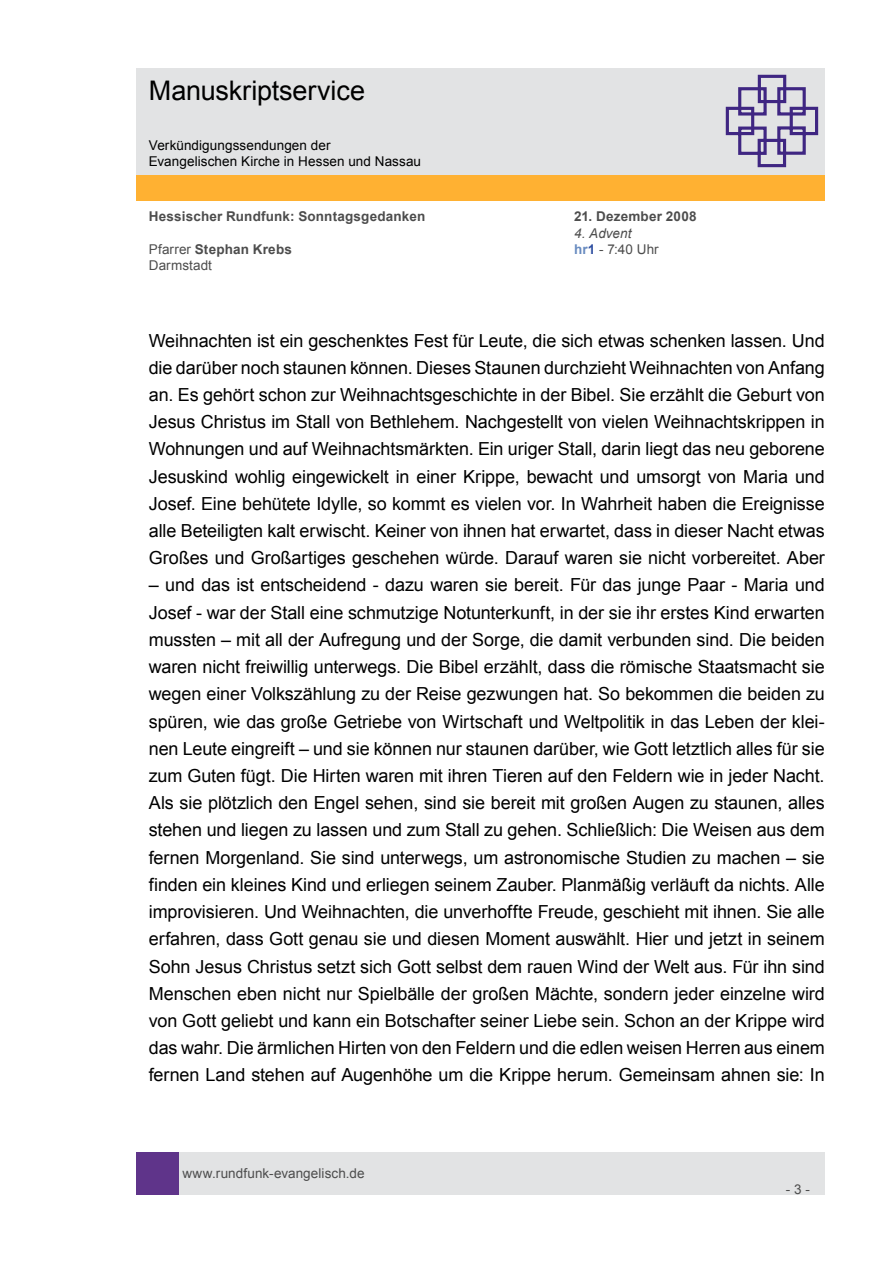
<style>
.page{position:relative;width:893px;height:1263px;background:#fff}
.page>*{position:absolute;margin:0;border:0;box-sizing:border-box;transform-origin:0 0}
.t1{font:27px "Arial";letter-spacing:-.005em;color:#000}
.t2{font:18px/27.2px "Arial";letter-spacing:-.005em;color:#000;text-align:justify}
.t3{font:700 13.5px "Arial";letter-spacing:.015em;color:#4d4d4d}
.t4{font:13.5px/16.2px "Arial";letter-spacing:.005em;color:#000}
.t5{font:13.5px "Arial";letter-spacing:.005em;color:#4d4d4d}
.t6{font:italic 13.5px "Arial";letter-spacing:.005em;color:#4d4d4d}
.s1{font-weight:400}
.s2{font-weight:700;color:#688bc0}
.s3{font-weight:700;color:#2f4fa1}
</style>
<div class="page">
<div style="left:179px;top:1152px;width:646px;height:43px;background:#e2e3e4"></div>
<div style="left:136px;top:1152px;width:43px;height:43px;background:#5f348a"></div>
<div style="left:136px;top:175px;width:689px;height:26px;background:#ffb132"></div>
<div style="left:136px;top:68px;width:689px;height:106px;background:#e2e3e4"></div>
<svg style="left:725px;top:74px;width:94px;height:94px"></svg>
<h1 class="t1" style="left:149px;top:73px;width:218px">Manuskriptservice</h1>
<p class="t4" style="left:149px;top:137px;width:274px">Verkündigungssendungen der<br>Evangelischen Kirche in Hessen und Nassau</p>
<p class="t3" style="left:149px;top:208px;width:278px">Hessischer Rundfunk: Sonntagsgedanken</p>
<p class="t3" style="left:574px;top:208px;width:124px">21. Dezember 2008</p>
<p class="t6" style="left:574px;top:224px;width:59px">4. Advent</p>
<p class="t3" style="left:149px;top:240px;width:145px"><span class="s1">Pfarrer</span> Stephan Krebs</p>
<p class="t5" style="left:574px;top:240px;width:86px"><span class="s2">hr</span><span class="s3">1</span> - 7:40 Uhr</p>
<p class="t5" style="left:149px;top:256px;width:65px">Darmstadt</p>
<p class="t2" style="left:149px;top:327px;width:678px">Weihnachten ist ein geschenktes Fest für Leute, die sich etwas schenken lassen. Und die darüber noch staunen können. Dieses Staunen durchzieht Weihnachten von Anfang an. Es gehört schon zur Weihnachtsgeschichte in der Bibel. Sie erzählt die Geburt von Jesus Christus im Stall von Bethlehem. Nachgestellt von vielen Weihnachtskrippen in Wohnungen und auf Weihnachtsmärkten. Ein uriger Stall, darin liegt das neu geborene Jesuskind wohlig eingewickelt in einer Krippe, bewacht und umsorgt von Maria und Josef. Eine behütete Idylle, so kommt es vielen vor. In Wahrheit haben die Ereignisse alle Beteiligten kalt erwischt. Keiner von ihnen hat erwartet, dass in dieser Nacht etwas Großes und Großartiges geschehen würde. Darauf waren sie nicht vorbereitet. Aber</p>
<p class="t2" style="left:149px;top:572px;width:678px">– und das ist entscheidend - dazu waren sie bereit. Für das junge Paar - Maria und Josef - war der Stall eine schmutzige Notunterkunft, in der sie ihr erstes Kind erwarten mussten – mit all der Aufregung und der Sorge, die damit verbunden sind. Die beiden waren nicht freiwillig unterwegs. Die Bibel erzählt, dass die römische Staatsmacht sie wegen einer Volkszählung zu der Reise gezwungen hat. So bekommen die beiden zu spüren, wie das große Getriebe von Wirtschaft und Weltpolitik in das Leben der klei&shy;nen Leute eingreift – und sie können nur staunen darüber, wie Gott letztlich alles für sie zum Guten fügt. Die Hirten waren mit ihren Tieren auf den Feldern wie in jeder Nacht.<br>Als sie plötzlich den Engel sehen, sind sie bereit mit großen Augen zu staunen, alles stehen und liegen zu lassen und zum Stall zu gehen. Schließlich: Die Weisen aus dem fernen Morgenland. Sie sind unterwegs, um astronomische Studien zu machen – sie finden ein kleines Kind und erliegen seinem Zauber. Planmäßig verläuft da nichts. Alle improvisieren. Und Weihnachten, die unverhoffte Freude, geschieht mit ihnen. Sie alle erfahren, dass Gott genau sie und diesen Moment auswählt. Hier und jetzt in seinem Sohn Jesus Christus setzt sich Gott selbst dem rauen Wind der Welt aus. Für ihn sind Menschen eben nicht nur Spielbälle der großen Mächte, sondern jeder einzelne wird von Gott geliebt und kann ein Botschafter seiner Liebe sein. Schon an der Krippe wird das wahr. Die ärmlichen Hirten von den Feldern und die edlen weisen Herren aus einem fernen Land stehen auf Augenhöhe um die Krippe herum. Gemeinsam ahnen sie: In</p>
<p class="t5" style="left:182px;top:1164px;width:184px">www.rundfunk-evangelisch.de</p>
<p class="t5" style="left:786px;top:1180px;width:26px">- 3 -</p>
</div>
